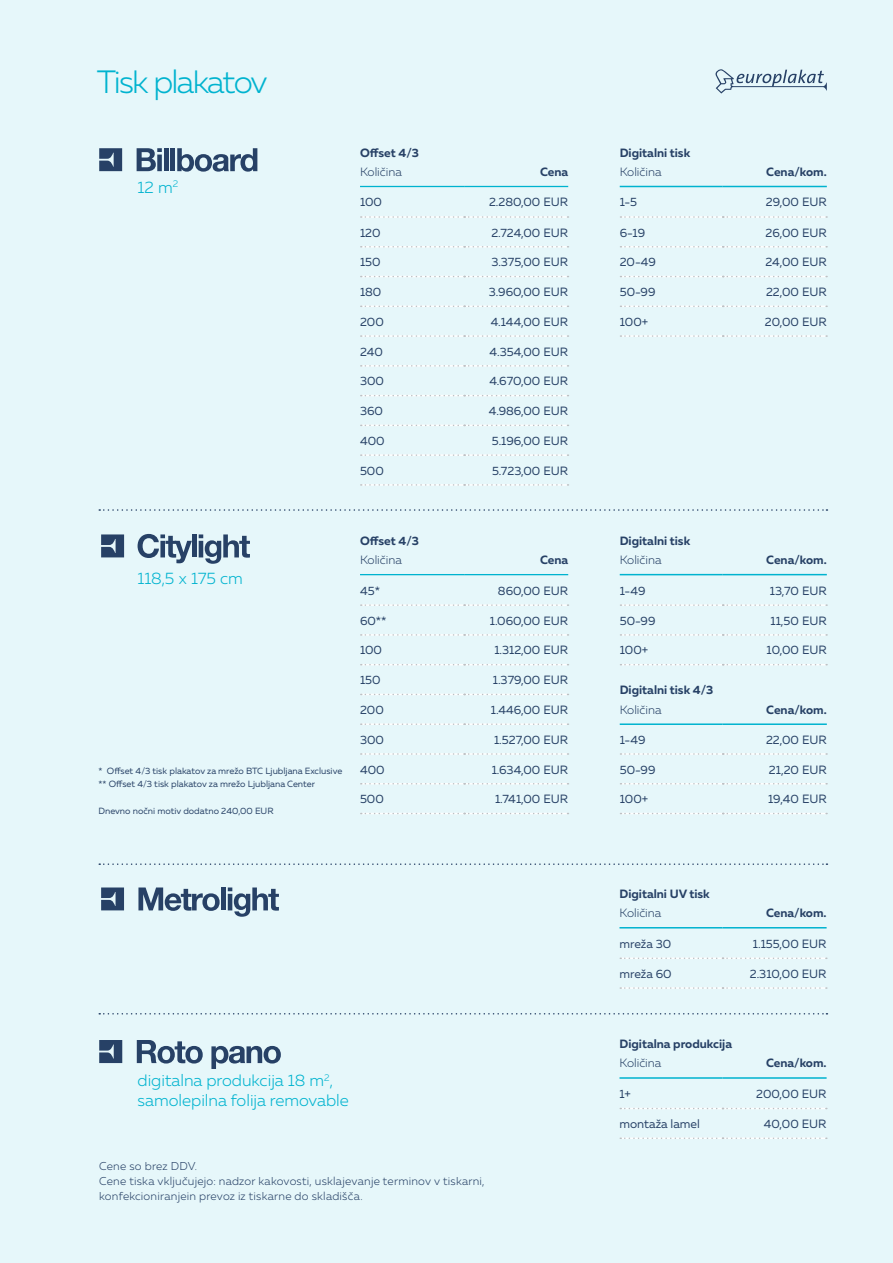
<style>
.page{position:relative;width:893px;height:1263px;background:#e6f7fa}
.page>*{position:absolute;margin:0;border:0;box-sizing:border-box;transform-origin:0 0}
.t1{font:300 32.25px "Muller";letter-spacing:-.055em;color:#00b3cf}
.t2{font:300 16.5px/19.5px "Muller";color:#00b3cf}
.t3{font:12px "Muller";color:#274166}
.t4{font:700 12px "Muller";color:#274166}
.t5{font:300 12px "Muller";color:#274166}
.t6{font:300 11.4px/15px "Muller";letter-spacing:.02em;color:#274166}
.t7{font:9px/13.5px "Muller";color:#274166}
</style>
<div class="page">
<svg style="left:99px;top:148px;width:23px;height:23px"></svg>
<svg style="left:137px;top:148px;width:25px;height:23px"></svg>
<div style="left:164px;top:148px;width:5px;height:23px;background:#274166"></div>
<hr style="left:171px;top:148px;width:4px;height:23px;background:#274166">
<svg style="left:177px;top:148px;width:80px;height:24px"></svg>
<svg style="left:101px;top:887px;width:23px;height:23px"></svg>
<svg style="left:138px;top:887px;width:82px;height:24px"></svg>
<div style="left:221px;top:887px;width:5px;height:23px;background:#274166"></div>
<svg style="left:228px;top:887px;width:51px;height:30px"></svg>
<svg style="left:99px;top:509px;width:728px;height:2px"></svg>
<svg style="left:99px;top:863px;width:728px;height:2px"></svg>
<svg style="left:99px;top:1013px;width:728px;height:1px"></svg>
<svg style="left:715px;top:69px;width:112px;height:25px"></svg>
<svg style="left:361px;top:216px;width:207px;height:2px"></svg>
<svg style="left:361px;top:246px;width:207px;height:2px"></svg>
<svg style="left:361px;top:276px;width:207px;height:1px"></svg>
<svg style="left:361px;top:306px;width:207px;height:1px"></svg>
<svg style="left:361px;top:335px;width:207px;height:2px"></svg>
<svg style="left:620px;top:216px;width:207px;height:2px"></svg>
<svg style="left:620px;top:246px;width:207px;height:2px"></svg>
<svg style="left:361px;top:484px;width:207px;height:2px"></svg>
<svg style="left:361px;top:365px;width:207px;height:2px"></svg>
<svg style="left:361px;top:395px;width:207px;height:1px"></svg>
<svg style="left:361px;top:425px;width:207px;height:1px"></svg>
<svg style="left:361px;top:454px;width:207px;height:2px"></svg>
<svg style="left:620px;top:276px;width:207px;height:1px"></svg>
<svg style="left:620px;top:306px;width:207px;height:1px"></svg>
<svg style="left:620px;top:335px;width:207px;height:2px"></svg>
<hr style="left:360px;top:186px;width:104px;height:1px;background:#00b3cf">
<hr style="left:464px;top:186px;width:104px;height:1px;background:#00b3cf">
<hr style="left:620px;top:186px;width:103px;height:1px;background:#00b3cf">
<hr style="left:723px;top:186px;width:104px;height:1px;background:#00b3cf">
<svg style="left:361px;top:664px;width:207px;height:1px"></svg>
<svg style="left:361px;top:694px;width:207px;height:1px"></svg>
<svg style="left:361px;top:723px;width:207px;height:2px"></svg>
<svg style="left:361px;top:753px;width:207px;height:2px"></svg>
<svg style="left:361px;top:783px;width:207px;height:1px"></svg>
<svg style="left:361px;top:813px;width:207px;height:1px"></svg>
<svg style="left:620px;top:664px;width:207px;height:1px"></svg>
<svg style="left:620px;top:813px;width:207px;height:1px"></svg>
<svg style="left:361px;top:604px;width:207px;height:2px"></svg>
<svg style="left:620px;top:604px;width:207px;height:2px"></svg>
<svg style="left:620px;top:753px;width:207px;height:2px"></svg>
<svg style="left:361px;top:634px;width:207px;height:2px"></svg>
<svg style="left:620px;top:634px;width:207px;height:2px"></svg>
<svg style="left:620px;top:783px;width:207px;height:1px"></svg>
<hr style="left:360px;top:574px;width:104px;height:1px;background:#00b3cf">
<hr style="left:464px;top:574px;width:104px;height:1px;background:#00b3cf">
<hr style="left:620px;top:574px;width:103px;height:1px;background:#00b3cf">
<hr style="left:723px;top:574px;width:104px;height:1px;background:#00b3cf">
<hr style="left:620px;top:723px;width:103px;height:2px;background:#00b3cf">
<hr style="left:723px;top:723px;width:104px;height:2px;background:#00b3cf">
<svg style="left:620px;top:957px;width:207px;height:2px"></svg>
<svg style="left:620px;top:987px;width:207px;height:2px"></svg>
<hr style="left:619px;top:927px;width:103px;height:1px;background:#00b3cf">
<hr style="left:722px;top:927px;width:105px;height:1px;background:#00b3cf">
<svg style="left:101px;top:534px;width:23px;height:23px"></svg>
<svg style="left:138px;top:534px;width:54px;height:29px"></svg>
<div style="left:192px;top:534px;width:5px;height:23px;background:#274166"></div>
<svg style="left:199px;top:534px;width:51px;height:30px"></svg>
<svg style="left:99px;top:1040px;width:23px;height:23px"></svg>
<svg style="left:137px;top:1040px;width:66px;height:23px"></svg>
<svg style="left:211px;top:1046px;width:70px;height:23px"></svg>
<svg style="left:620px;top:1108px;width:207px;height:1px"></svg>
<svg style="left:620px;top:1137px;width:207px;height:2px"></svg>
<hr style="left:619px;top:1077px;width:103px;height:2px;background:#00b3cf">
<hr style="left:722px;top:1077px;width:105px;height:2px;background:#00b3cf">
<h1 class="t1" style="left:97px;top:63px;width:172px">Tisk plakatov</h1>
<h2 class="t2" style="left:137px;top:177px;width:42px">12 m<sup>2</sup></h2>
<p class="t4" style="left:360px;top:145px;width:61px">Offset 4/3</p>
<p class="t4" style="left:620px;top:145px;width:72px">Digitalni tisk</p>
<p class="t5" style="left:360px;top:165px;width:43px">Količina</p>
<p class="t4" style="left:540px;top:164px;width:30px">Cena</p>
<p class="t5" style="left:620px;top:164px;width:43px">Količina</p>
<p class="t4" style="left:766px;top:164px;width:62px">Cena/kom.</p>
<p class="t3" style="left:360px;top:195px;width:24px">100</p>
<p class="t3" style="left:489px;top:195px;width:81px">2.280,00 EUR</p>
<p class="t3" style="left:620px;top:195px;width:19px">1-5</p>
<p class="t3" style="left:766px;top:195px;width:62px">29,00 EUR</p>
<p class="t3" style="left:360px;top:225px;width:22px">120</p>
<p class="t3" style="left:491px;top:225px;width:78px">2.724,00 EUR</p>
<p class="t3" style="left:620px;top:225px;width:27px">6-19</p>
<p class="t3" style="left:766px;top:225px;width:63px">26,00 EUR</p>
<p class="t3" style="left:360px;top:255px;width:22px">150</p>
<p class="t3" style="left:491px;top:255px;width:78px">3.375,00 EUR</p>
<p class="t3" style="left:620px;top:255px;width:38px">20-49</p>
<p class="t3" style="left:765px;top:255px;width:63px">24,00 EUR</p>
<p class="t3" style="left:360px;top:284px;width:23px">180</p>
<p class="t3" style="left:489px;top:284px;width:81px">3.960,00 EUR</p>
<p class="t3" style="left:620px;top:284px;width:37px">50-99</p>
<p class="t3" style="left:766px;top:284px;width:62px">22,00 EUR</p>
<p class="t3" style="left:360px;top:314px;width:25px">200</p>
<p class="t3" style="left:491px;top:314px;width:79px">4.144,00 EUR</p>
<p class="t3" style="left:620px;top:314px;width:30px">100+</p>
<p class="t3" style="left:765px;top:314px;width:63px">20,00 EUR</p>
<p class="t3" style="left:360px;top:344px;width:25px">240</p>
<p class="t3" style="left:490px;top:344px;width:80px">4.354,00 EUR</p>
<p class="t3" style="left:360px;top:374px;width:25px">300</p>
<p class="t3" style="left:489px;top:374px;width:80px">4.670,00 EUR</p>
<p class="t3" style="left:360px;top:403px;width:24px">360</p>
<p class="t3" style="left:489px;top:403px;width:81px">4.986,00 EUR</p>
<p class="t3" style="left:360px;top:433px;width:26px">400</p>
<p class="t3" style="left:492px;top:433px;width:78px">5.196,00 EUR</p>
<p class="t3" style="left:360px;top:463px;width:25px">500</p>
<p class="t3" style="left:492px;top:463px;width:78px">5.723,00 EUR</p>
<h2 class="t2" style="left:137px;top:568px;width:107px">118,5 x 175 cm</h2>
<p class="t7" style="left:98px;top:764px;width:245px">* Offset 4/3 tisk plakatov za mrežo BTC Ljubljana Exclusive ** Offset 4/3 tisk plakatov za mrežo Ljubljana Center</p>
<p class="t7" style="left:98px;top:804px;width:177px">Dnevno nočni motiv dodatno 240,00 EUR</p>
<p class="t4" style="left:360px;top:533px;width:61px">Offset 4/3</p>
<p class="t4" style="left:620px;top:533px;width:72px">Digitalni tisk</p>
<p class="t5" style="left:360px;top:553px;width:43px">Količina</p>
<p class="t4" style="left:540px;top:552px;width:30px">Cena</p>
<p class="t5" style="left:620px;top:553px;width:43px">Količina</p>
<p class="t4" style="left:766px;top:552px;width:62px">Cena/kom.</p>
<p class="t3" style="left:360px;top:583px;width:22px">45*</p>
<p class="t3" style="left:498px;top:583px;width:72px">860,00 EUR</p>
<p class="t3" style="left:620px;top:583px;width:27px">1-49</p>
<p class="t3" style="left:770px;top:583px;width:58px">13,70 EUR</p>
<p class="t3" style="left:360px;top:613px;width:28px">60**</p>
<p class="t3" style="left:490px;top:613px;width:80px">1.060,00 EUR</p>
<p class="t3" style="left:620px;top:613px;width:37px">50-99</p>
<p class="t3" style="left:771px;top:613px;width:58px">11,50 EUR</p>
<p class="t3" style="left:360px;top:643px;width:24px">100</p>
<p class="t3" style="left:494px;top:643px;width:75px">1.312,00 EUR</p>
<p class="t3" style="left:620px;top:643px;width:30px">100+</p>
<p class="t3" style="left:767px;top:643px;width:62px">10,00 EUR</p>
<p class="t3" style="left:360px;top:673px;width:22px">150</p>
<p class="t3" style="left:493px;top:673px;width:77px">1.379,00 EUR</p>
<p class="t4" style="left:620px;top:683px;width:95px">Digitalni tisk 4/3</p>
<p class="t3" style="left:360px;top:702px;width:25px">200</p>
<p class="t3" style="left:491px;top:702px;width:79px">1.446,00 EUR</p>
<p class="t5" style="left:620px;top:702px;width:43px">Količina</p>
<p class="t4" style="left:766px;top:702px;width:62px">Cena/kom.</p>
<p class="t3" style="left:360px;top:732px;width:25px">300</p>
<p class="t3" style="left:494px;top:732px;width:76px">1.527,00 EUR</p>
<p class="t3" style="left:620px;top:732px;width:27px">1-49</p>
<p class="t3" style="left:766px;top:732px;width:62px">22,00 EUR</p>
<p class="t3" style="left:360px;top:762px;width:26px">400</p>
<p class="t3" style="left:492px;top:762px;width:78px">1.634,00 EUR</p>
<p class="t3" style="left:620px;top:762px;width:37px">50-99</p>
<p class="t3" style="left:769px;top:762px;width:59px">21,20 EUR</p>
<p class="t3" style="left:360px;top:792px;width:25px">500</p>
<p class="t3" style="left:495px;top:792px;width:75px">1.741,00 EUR</p>
<p class="t3" style="left:620px;top:792px;width:30px">100+</p>
<p class="t3" style="left:768px;top:792px;width:60px">19,40 EUR</p>
<h2 class="t2" style="left:137px;top:1071px;width:213px">digitalna produkcija 18 m<sup>2</sup>, samolepilna folija removable</h2>
<p class="t4" style="left:619px;top:886px;width:92px">Digitalni UV tisk</p>
<p class="t5" style="left:619px;top:906px;width:43px">Količina</p>
<p class="t4" style="left:766px;top:905px;width:62px">Cena/kom.</p>
<p class="t3" style="left:619px;top:936px;width:53px">mreža 30</p>
<p class="t3" style="left:753px;top:936px;width:75px">1.155,00 EUR</p>
<p class="t3" style="left:619px;top:966px;width:54px">mreža 60</p>
<p class="t3" style="left:750px;top:966px;width:78px">2.310,00 EUR</p>
<p class="t4" style="left:619px;top:1036px;width:114px">Digitalna produkcija</p>
<p class="t5" style="left:619px;top:1056px;width:43px">Količina</p>
<p class="t4" style="left:766px;top:1056px;width:62px">Cena/kom.</p>
<p class="t3" style="left:619px;top:1086px;width:13px">1+</p>
<p class="t3" style="left:756px;top:1086px;width:72px">200,00 EUR</p>
<p class="t3" style="left:619px;top:1116px;width:82px">montaža lamel</p>
<p class="t3" style="left:764px;top:1116px;width:64px">40,00 EUR</p>
<p class="t6" style="left:99px;top:1158px;width:387px">Cene so brez DDV.<br>Cene tiska vključujejo: nadzor kakovosti, usklajevanje terminov v tiskarni, konfekcioniranjein prevoz iz tiskarne do skladišča.</p>
</div>
